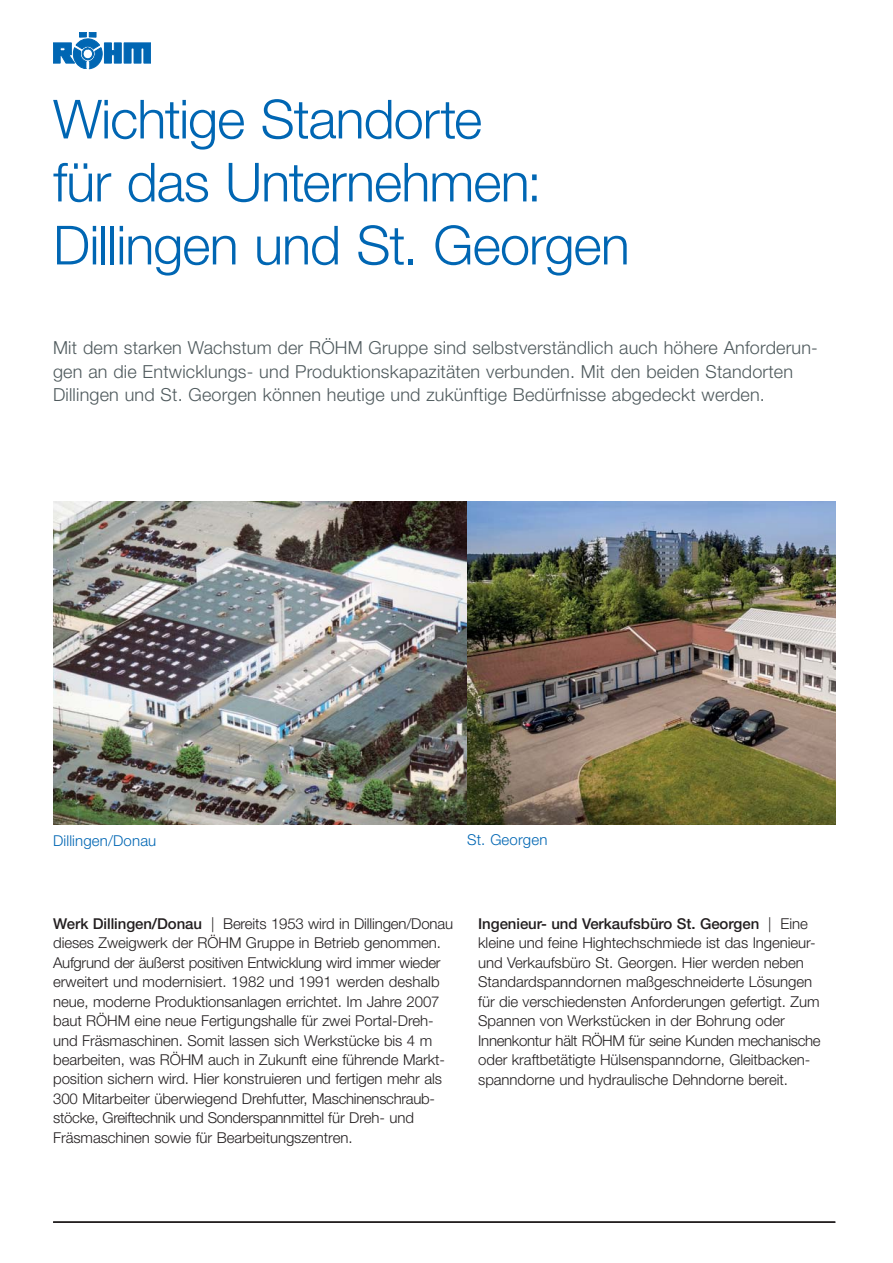
<style>
.page{position:relative;width:893px;height:1263px;background:#fff}
.page>*{position:absolute;margin:0;border:0;box-sizing:border-box;transform-origin:0 0}
.t1{font:300 54px/63px "Helvetica Neue LT Std";letter-spacing:-.015em;color:#0066b3}
.t2{font:300 18px/23.7px "Helvetica Neue LT Std";letter-spacing:.01em;color:#4f5a5d}
.t3{font:300 15px/19.5px "Helvetica Neue LT Std";letter-spacing:-.005em;color:#231f20}
.t4{font:300 15px "Helvetica Neue LT Std";letter-spacing:.01em;color:#0066b3}
.s1{font-weight:500}
</style>
<div class="page">
<svg style="left:53px;top:32px;width:98px;height:37px"></svg>
<div style="left:82px;top:48px;width:12px;height:12px;border:1px solid #0066b3;border-radius:50%"></div>
<div style="left:83px;top:49px;width:10px;height:10px;border:1px solid #0066b3;border-radius:50%"></div>
<hr style="left:53px;top:1221px;width:782px;height:2px;background:#231f20">
<img style="left:53px;top:502px;width:414px;height:323px">
<img style="left:467px;top:502px;width:368px;height:323px">
<h1 class="t1" style="left:53px;top:92px;width:578px">Wichtige Standorte<br>für das Unternehmen:<br>Dillingen und St. Georgen</h1>
<p class="t2" style="left:53px;top:337px;width:766px">Mit dem starken Wachstum der RÖHM Gruppe sind selbstverständlich auch höhere Anforderun&shy;gen an die Entwicklungs- und Produktionskapazitäten verbunden. Mit den beiden Standorten<br>Dillingen und St. Georgen können heutige und zukünftige Bedürfnisse abgedeckt werden.</p>
<p class="t4" style="left:53px;top:835px;width:105px">Dillingen/Donau</p>
<p class="t4" style="left:467px;top:834px;width:82px">St. Georgen</p>
<p class="t3" style="left:53px;top:915px;width:401px"><span class="s1">Werk Dillingen/Donau</span> | Bereits 1953 wird in Dillingen/Donau dieses Zweigwerk der RÖHM Gruppe in Betrieb genommen.<br>Aufgrund der äußerst positiven Entwicklung wird immer wieder erweitert und modernisiert. 1982 und 1991 werden deshalb neue, moderne Produktionsanlagen errichtet. Im Jahre 2007 baut RÖHM eine neue Fertigungshalle für zwei Portal-Dreh&shy;und Fräsmaschinen. Somit lassen sich Werkstücke bis 4 m bearbeiten, was RÖHM auch in Zukunft eine führende Markt&shy;position sichern wird. Hier konstruieren und fertigen mehr als 300 Mitarbeiter überwiegend Drehfutter, Maschinenschraub&shy;stöcke, Greiftechnik und Sonderspannmittel für Dreh- und Fräsmaschinen sowie für Bearbeitungszentren.</p>
<p class="t3" style="left:478px;top:915px;width:344px"><span class="s1">Ingenieur- und Verkaufsbüro St. Georgen</span> | Eine kleine und feine Hightechschmiede ist das Ingenieur&shy;und Verkaufsbüro St. Georgen. Hier werden neben Standard spanndornen maßgeschneiderte Lösungen für die ver schiedensten Anforderungen gefertigt. Zum Spannen von Werkstücken in der Bohrung oder Innenkontur hält RÖHM für seine Kunden mechanische oder kraftbetätigte Hülsenspanndorne, Gleitbacken&shy;spanndorne und hydraulische Dehndorne bereit.</p>
</div>
